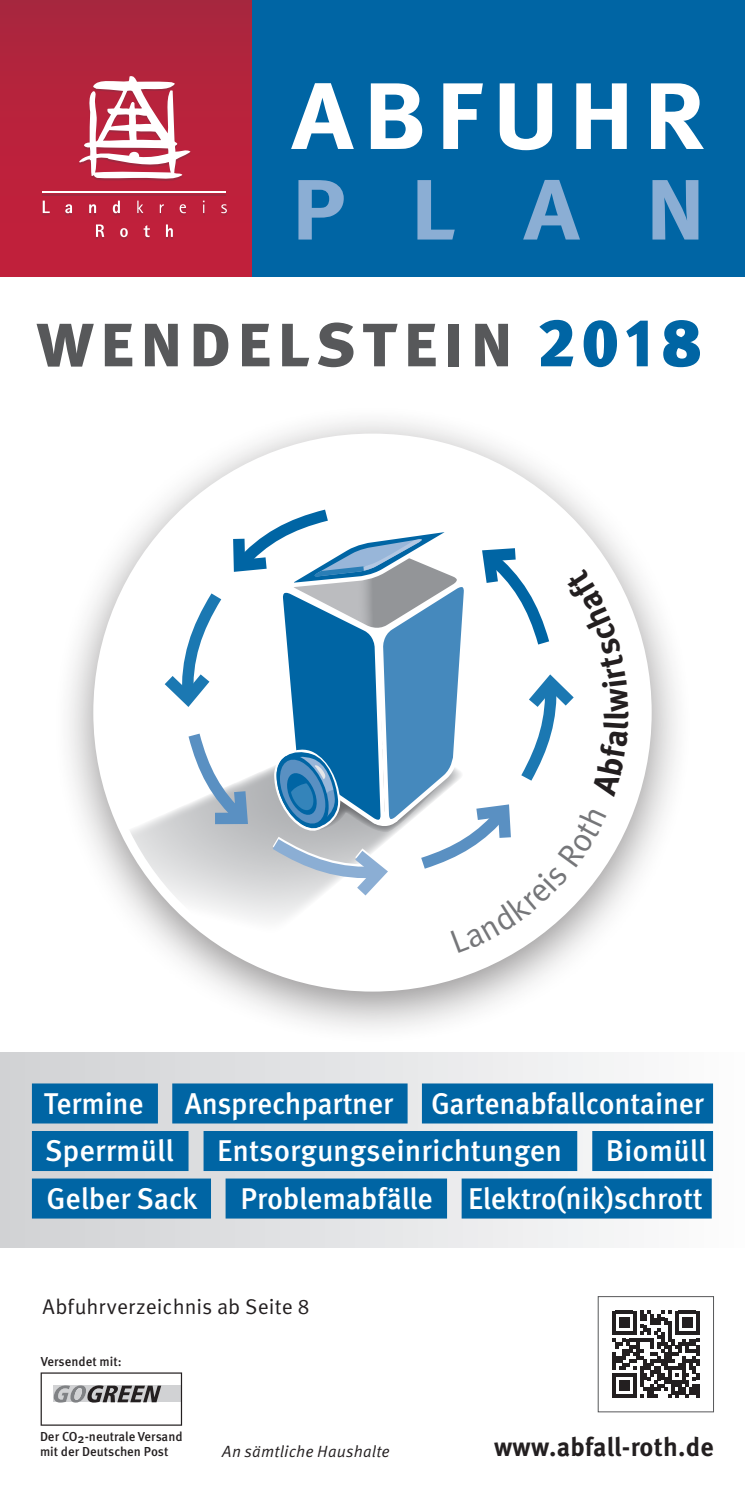
<style>
.page{position:relative;width:745px;height:1489px;background:#fff}
.page>*{position:absolute;margin:0;border:0;box-sizing:border-box;transform-origin:0 0}
.t1{font:700 94.25px "Meta OT";letter-spacing:.085em;color:#fff;scale:1.11 1}
.t2{font:700 85.5px "Meta OT";color:#8baed4;scale:1.11 1}
.t3{font:700 77.5px "Meta OT";letter-spacing:.055em;color:#57585a}
.t4{font:500 30px "Meta OT";letter-spacing:-.01em;color:#fff}
.t5{font:700 26.25px "Meta OT";color:#231f20}
.t6{font:21.25px "Meta OT";letter-spacing:.005em;color:#231f20}
.t7{font:italic 16.25px "Meta OT";letter-spacing:.01em;color:#231f20}
.t8{font:500 13px/15.8px "Meta OT";color:#231f20}
.s1{font-weight:900;font-size:67.5px;color:#0065a4}
</style>
<div class="page">
<div style="left:252px;top:0;width:492px;height:276px;background:#0065a4"></div>
<div style="left:51px;top:404px;width:642px;height:642px;background:#231f20;opacity:.5"></div>
<div style="left:98px;top:438px;width:548px;height:548px;background:#fff;border-radius:50%"></div>
<svg style="left:110px;top:794px;width:42px;height:141px"></svg>
<svg style="left:376px;top:404px;width:90px;height:50px"></svg>
<svg style="left:0;top:1052px;width:714px;height:195px"></svg>
<div style="left:32px;top:1083px;width:126px;height:40px;background:#0065a4"></div>
<div style="left:172px;top:1083px;width:235px;height:40px;background:#0065a4"></div>
<div style="left:421px;top:1083px;width:291px;height:40px;background:#0065a4"></div>
<div style="left:32px;top:1130px;width:156px;height:40px;background:#0065a4"></div>
<div style="left:203px;top:1130px;width:374px;height:40px;background:#0065a4"></div>
<div style="left:592px;top:1130px;width:120px;height:40px;background:#0065a4"></div>
<div style="left:32px;top:1178px;width:179px;height:40px;background:#0065a4"></div>
<div style="left:225px;top:1178px;width:222px;height:40px;background:#0065a4"></div>
<div style="left:461px;top:1178px;width:250px;height:40px;background:#0065a4"></div>
<svg style="left:612px;top:1310px;width:87px;height:87px"></svg>
<div style="left:597px;top:1296px;width:116px;height:115px;border:1px solid #57585a"></div>
<svg style="left:41px;top:1372px;width:141px;height:53px"></svg>
<div style="left:0;top:0;width:252px;height:276px;background:linear-gradient(to bottom,#ab263e,#c51f3b)"></div>
<hr style="left:42px;top:194px;width:184px;height:1px;background:#9f283f">
<svg style="left:42px;top:201px;width:8px;height:14px"></svg>
<svg style="left:65px;top:204px;width:7px;height:11px"></svg>
<svg style="left:89px;top:204px;width:7px;height:11px"></svg>
<svg style="left:113px;top:201px;width:7px;height:14px"></svg>
<svg style="left:137px;top:201px;width:6px;height:14px"></svg>
<svg style="left:160px;top:204px;width:4px;height:11px"></svg>
<svg style="left:179px;top:204px;width:7px;height:11px"></svg>
<svg style="left:203px;top:201px;width:2px;height:14px"></svg>
<svg style="left:221px;top:204px;width:6px;height:11px"></svg>
<svg style="left:96px;top:224px;width:8px;height:15px"></svg>
<svg style="left:120px;top:228px;width:8px;height:11px"></svg>
<svg style="left:143px;top:225px;width:7px;height:14px"></svg>
<svg style="left:166px;top:224px;width:7px;height:15px"></svg>
<svg style="left:79px;top:75px;width:111px;height:107px"></svg>
<hr style="left:43px;top:191px;width:182px;height:2px;background:#fff">
<svg style="left:152px;top:501px;width:476px;height:452px"></svg>
<h1 class="t1" style="left:291px;top:57px;width:374px">abfuhr</h1>
<h2 class="t2" style="left:291px;top:156px;width:374px">Plan</h2>
<h3 class="t3" style="left:36px;top:290px;width:667px">wendelstein <span class="s1">2018</span></h3>
<p class="t4" style="left:44px;top:1084px;width:101px">Termine</p>
<p class="t4" style="left:185px;top:1084px;width:210px">Ansprechpartner</p>
<p class="t4" style="left:431px;top:1084px;width:274px">Gartenabfallcontainer</p>
<p class="t4" style="left:45px;top:1131px;width:130px">Sperrmüll</p>
<p class="t4" style="left:217px;top:1131px;width:346px">Entsorgungseinrichtungen</p>
<p class="t4" style="left:605px;top:1131px;width:102px">Biomüll</p>
<p class="t4" style="left:46px;top:1179px;width:152px">Gelber Sack</p>
<p class="t4" style="left:240px;top:1179px;width:463px">Problemabfälle Elektro(nik)schrott</p>
<p class="t6" style="left:42px;top:1293px;width:269px">Abfuhrverzeichnis ab Seite 8</p>
<p class="t8" style="left:41px;top:1353px;width:82px">Versendet mit:</p>
<p class="t8" style="left:40px;top:1428px;width:144px">Der CO2-neutrale Versand mit der Deutschen Post</p>
<p class="t7" style="left:222px;top:1441px;width:169px">An sämtliche Haushalte</p>
<p class="t5" style="left:493px;top:1430px;width:221px">www.abfall-roth.de</p>
</div>
